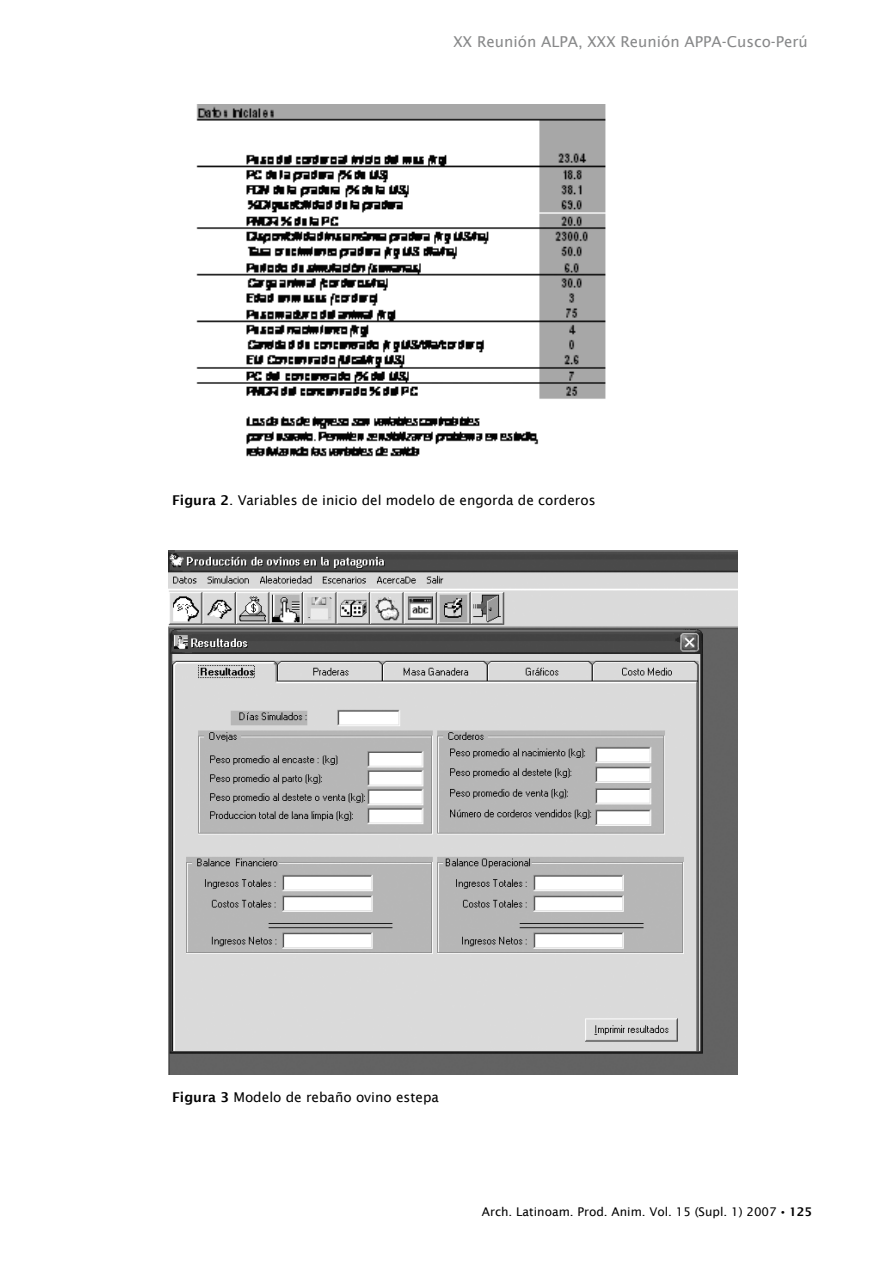
<style>
.page{position:relative;width:893px;height:1263px;background:#fff}
.page>*{position:absolute;margin:0;border:0;box-sizing:border-box;transform-origin:0 0}
.t1{font:15px "Lucida Sans";color:#878889}
.t2{font:13.5px "Lucida Sans";color:#000}
.t3{font:12px "Lucida Sans";color:#000}
.s1{font-weight:600}
.s2{font-size:19.5px}
</style>
<div class="page">
<img style="left:196px;top:105px;width:410px;height:352px">
<img style="left:168px;top:550px;width:569px;height:524px">
<p class="t1" style="left:453px;top:33px;width:356px">XX Reunión ALPA, XXX Reunión APPA-Cusco-Perú</p>
<p class="t2" style="left:172px;top:492px;width:425px"><span class="s1">Figura 2</span>. Variables de inicio del modelo de engorda de corderos</p>
<p class="t2" style="left:172px;top:1090px;width:268px"><span class="s1">Figura 3</span> Modelo de rebaño ovino estepa</p>
<p class="t3" style="left:482px;top:1205px;width:332px">Arch. Latinoam. Prod. Anim. Vol. 15 (Supl. 1) 2007<span class="s2">•</span><span class="s1">125</span></p>
</div>
